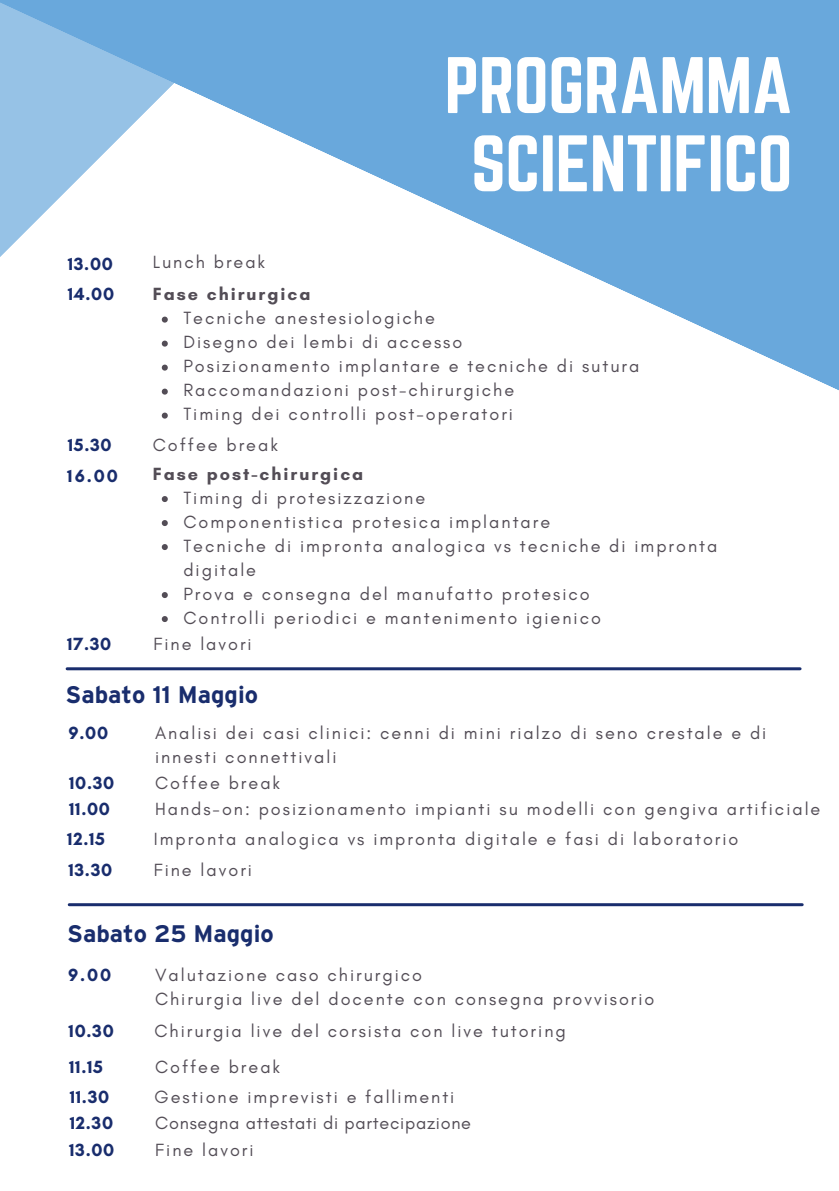
<style>
.page{position:relative;width:839px;height:1191px;background:#fff}
.page>*{position:absolute;margin:0;border:0;box-sizing:border-box;transform-origin:0 0}
.t1{font:70px "Norwester";letter-spacing:-.01em;color:#fff}
.t2{font:700 24px "Interstate";color:#192d6d}
.t3{font:18px/24px "Glacial Indifference";letter-spacing:.11em;color:#534d56}
.t4{font:700 18px "Glacial Indifference";letter-spacing:.04em;color:#192d6d}
.t5{font:700 18px "Glacial Indifference";letter-spacing:.11em;color:#534d56}
.t6{font:18px "Glacial Indifference";letter-spacing:.04em;color:#534d56}
</style>
<div class="page">
<svg style="left:397px;top:0;width:441px;height:390px;fill:#69a8dc"></svg>
<svg style="left:0;top:0;width:397px;height:417px"></svg>
<svg style="left:162px;top:496px;width:6px;height:6px"></svg>
<svg style="left:162px;top:520px;width:6px;height:6px"></svg>
<svg style="left:162px;top:544px;width:6px;height:6px"></svg>
<svg style="left:162px;top:592px;width:6px;height:6px"></svg>
<svg style="left:162px;top:616px;width:6px;height:6px"></svg>
<hr style="left:69px;top:903px;width:733px;height:3px;background:#192d6d">
<svg style="left:162px;top:317px;width:6px;height:6px"></svg>
<svg style="left:162px;top:341px;width:6px;height:6px"></svg>
<svg style="left:162px;top:365px;width:6px;height:6px"></svg>
<svg style="left:162px;top:389px;width:6px;height:6px"></svg>
<svg style="left:162px;top:413px;width:6px;height:6px"></svg>
<hr style="left:67px;top:667px;width:733px;height:3px;background:#192d6d">
<p class="t4" style="left:68px;top:252px;width:47px">13.00</p>
<p class="t3" style="left:153px;top:250px;width:114px">Lunch break</p>
<p class="t4" style="left:68px;top:283px;width:48px">14.00</p>
<p class="t5" style="left:153px;top:283px;width:159px">Fase chirurgica</p>
<p class="t1" style="left:444px;top:43px;width:349px">PROGRAMMA</p>
<p class="t1" style="left:471px;top:121px;width:323px">SCIENTIFICO</p>
<p class="t4" style="left:68px;top:434px;width:45px">15.30</p>
<p class="t3" style="left:183px;top:306px;width:253px">Tecniche anestesiologiche</p>
<p class="t3" style="left:183px;top:330px;width:280px">Disegno dei lembi di accesso</p>
<p class="t3" style="left:183px;top:354px;width:457px">Posizionamento implantare e tecniche di sutura</p>
<p class="t3" style="left:183px;top:378px;width:332px">Raccomandazioni post-chirurgiche</p>
<p class="t3" style="left:183px;top:402px;width:331px">Timing dei controlli post-operatori</p>
<p class="t3" style="left:153px;top:433px;width:127px">Coffee break</p>
<p class="t4" style="left:67px;top:465px;width:52px">16.00</p>
<p class="t5" style="left:153px;top:462px;width:212px">Fase post-chirurgica</p>
<p class="t3" style="left:183px;top:485px;width:243px">Timing di protesizzazione</p>
<p class="t3" style="left:183px;top:509px;width:368px">Componentistica protesica implantare</p>
<p class="t3" style="left:183px;top:533px;width:535px">Tecniche di impronta analogica vs tecniche di impronta digitale</p>
<p class="t3" style="left:183px;top:581px;width:408px">Prova e consegna del manufatto protesico</p>
<p class="t3" style="left:183px;top:605px;width:419px">Controlli periodici e mantenimento igienico</p>
<p class="t4" style="left:67px;top:633px;width:45px">17.30</p>
<p class="t3" style="left:153px;top:632px;width:100px">Fine lavori</p>
<p class="t2" style="left:66px;top:681px;width:194px">Sabato 11 Maggio</p>
<p class="t3" style="left:155px;top:721px;width:613px">Analisi dei casi clinici: cenni di mini rialzo di seno crestale e di innesti connettivali</p>
<p class="t4" style="left:69px;top:722px;width:41px">9.00</p>
<p class="t4" style="left:69px;top:771px;width:47px">10.30</p>
<p class="t3" style="left:155px;top:770px;width:127px">Coffee break</p>
<p class="t4" style="left:69px;top:798px;width:42px">11.00</p>
<p class="t3" style="left:155px;top:797px;width:667px">Hands-on: posizionamento impianti su modelli con gengiva artificiale</p>
<p class="t4" style="left:67px;top:828px;width:39px">12.15</p>
<p class="t3" style="left:154px;top:827px;width:586px">Impronta analogica vs impronta digitale e fasi di laboratorio</p>
<p class="t4" style="left:68px;top:859px;width:45px">13.30</p>
<p class="t3" style="left:154px;top:858px;width:100px">Fine lavori</p>
<p class="t2" style="left:67px;top:920px;width:208px">Sabato 25 Maggio</p>
<p class="t4" style="left:68px;top:963px;width:45px">9.00</p>
<p class="t3" style="left:155px;top:962px;width:268px">Valutazione caso chirurgico</p>
<p class="t3" style="left:155px;top:986px;width:501px">Chirurgia live del docente con consegna provvisorio</p>
<p class="t4" style="left:69px;top:1020px;width:47px">10.30</p>
<p class="t3" style="left:154px;top:1019px;width:413px">Chirurgia live del corsista con live tutoring</p>
<p class="t4" style="left:69px;top:1056px;width:35px">11.15</p>
<p class="t3" style="left:155px;top:1055px;width:127px">Coffee break</p>
<p class="t4" style="left:70px;top:1086px;width:41px">11.30</p>
<p class="t3" style="left:154px;top:1084px;width:301px">Gestione imprevisti e fallimenti</p>
<p class="t4" style="left:70px;top:1112px;width:45px">12.30</p>
<p class="t6" style="left:155px;top:1112px;width:317px">Consegna attestati di partecipazione</p>
<p class="t4" style="left:69px;top:1139px;width:47px">13.00</p>
<p class="t3" style="left:155px;top:1138px;width:100px">Fine lavori</p>
</div>
